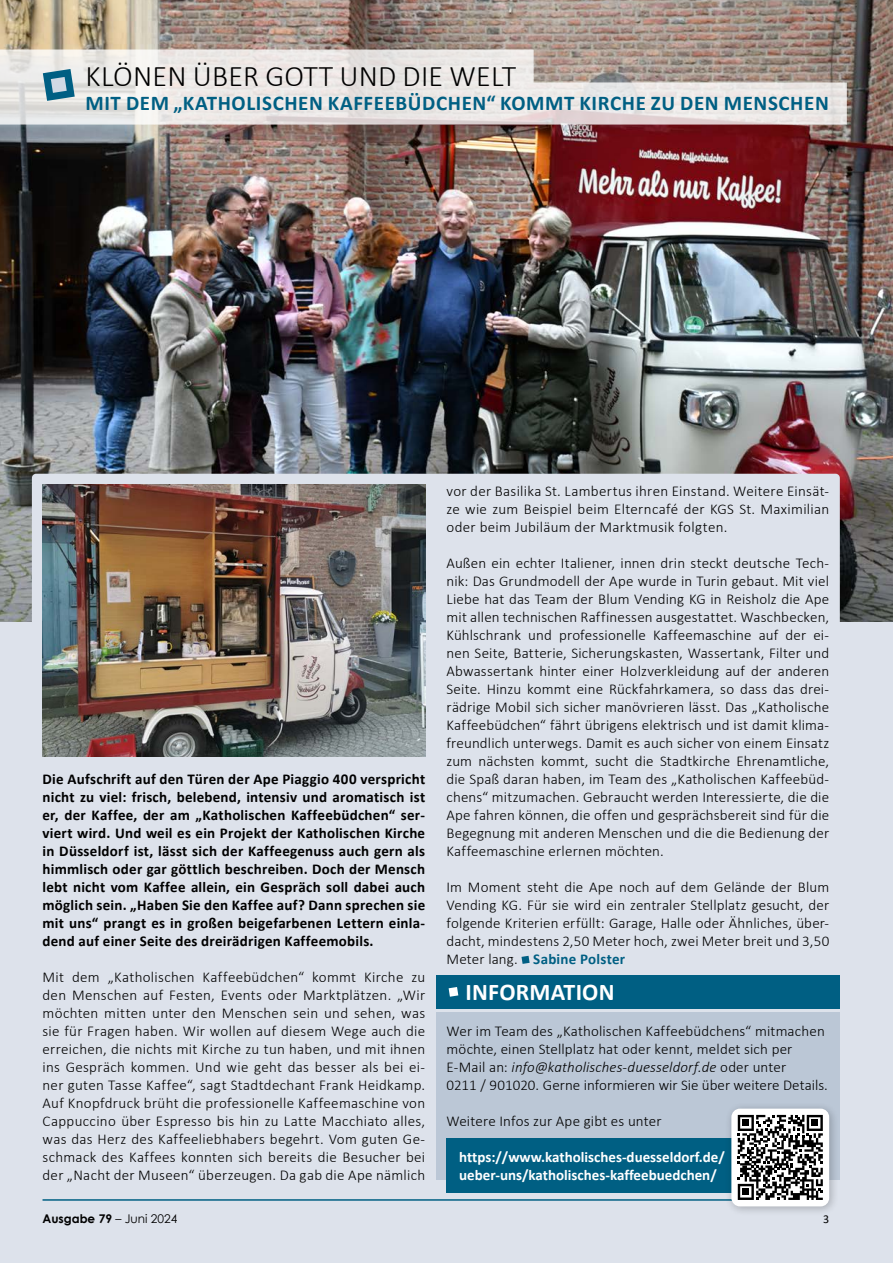
<style>
.page{position:relative;width:893px;height:1263px;background:#dde2eb}
.page>*{position:absolute;margin:0;border:0;box-sizing:border-box;transform-origin:0 0}
.t1{font:300 30px "Calibri";letter-spacing:.01em;color:#000}
.t2{font:700 24px "Calibri";letter-spacing:.01em;color:#fff}
.t3{font:700 21px "Calibri";letter-spacing:.03em;color:#005f83}
.t4{font:300 15px/18px "Calibri";letter-spacing:.01em;color:#000;text-align:justify}
.t5{font:700 15px/18px "Calibri";letter-spacing:.015em;color:#000;text-align:justify}
.t6{font:700 15px/18px "Calibri";color:#fff}
.t7{font:700 12px "Century Gothic";color:#000}
.t8{font:12px "Calibri";color:#000}
.s1{font-weight:700;color:#005f83}
.s2{font-style:italic}
.s3{font-weight:400}
</style>
<div class="page">
<hr style="left:43px;top:1199px;width:776px;height:2px;background:#005f83">
<img style="left:0;top:0;width:893px;height:622px">
<svg style="left:0;top:50px;width:847px;height:75px;fill:#e9e6e4"></svg>
<div style="left:32px;top:474px;width:808px;height:324px;background:#dde2eb;border-radius:4px"></div>
<svg style="left:521px;top:956px;width:9px;height:8px"></svg>
<svg style="left:43px;top:69px;width:32px;height:32px"></svg>
<div style="left:436px;top:976px;width:404px;height:33px;background:#005f83"></div>
<svg style="left:449px;top:987px;width:9px;height:10px"></svg>
<div style="left:436px;top:1012px;width:404px;height:168px;background:#bbc7d6"></div>
<img style="left:43px;top:484px;width:382px;height:272px">
<div style="left:446px;top:1138px;width:317px;height:55px;background:#005f83"></div>
<div style="left:724px;top:1101px;width:115px;height:115px;background:#000;opacity:.25"></div>
<div style="left:731px;top:1108px;width:98px;height:98px;background:#fff;border-radius:9px"></div>
<svg style="left:738px;top:1115px;width:85px;height:85px"></svg>
<div style="left:742px;top:1119px;width:7px;height:7px;background:#000"></div>
<div style="left:811px;top:1119px;width:7px;height:7px;background:#000"></div>
<div style="left:742px;top:1188px;width:7px;height:7px;background:#000"></div>
<h1 class="t1" style="left:86px;top:58px;width:432px">KLÖNEN ÜBER GOTT UND DIE WELT</h1>
<h3 class="t3" style="left:85px;top:88px;width:745px">MIT DEM „KATHOLISCHEN KAFFEEBÜDCHEN“ KOMMT KIRCHE ZU DEN MENSCHEN</h3>
<p class="t5" style="left:43px;top:770px;width:384px">Die Aufschrift auf den Türen der Ape Piaggio 400 verspricht nicht zu viel: frisch, belebend, intensiv und aromatisch ist er, der Kaffee, der am „Katholischen Kaffeebüdchen“ ser&shy;viert wird. Und weil es ein Projekt der Katholischen Kirche in Düsseldorf ist, lässt sich der Kaffeegenuss auch gern als himmlisch oder gar göttlich beschreiben. Doch der Mensch lebt nicht vom Kaffee allein, ein Gespräch soll dabei auch möglich sein. „Haben Sie den Kaffee auf? Dann sprechen sie mit uns“ prangt es in großen beigefarbenen Lettern einla&shy;dend auf einer Seite des dreirädrigen Kaffeemobils.</p>
<p class="t4" style="left:43px;top:968px;width:384px">Mit dem „Katholischen Kaffeebüdchen“ kommt Kirche zu den Menschen auf Festen, Events oder Marktplätzen. „Wir möchten mitten unter den Menschen sein und sehen, was sie für Fragen haben. Wir wollen auf diesem Wege auch die erreichen, die nichts mit Kirche zu tun haben, und mit ihnen ins Gespräch kommen. Und wie geht das besser als bei ei&shy;ner guten Tasse Kaffee“, sagt Stadtdechant Frank Heidkamp.<br>Auf Knopfdruck brüht die professionelle Kaffeemaschine von Cappuccino über Espresso bis hin zu Latte Macchiato alles, was das Herz des Kaffeeliebhabers begehrt. Vom guten Ge&shy;schmack des Kaffees konnten sich bereits die Besucher bei der „Nacht der Museen“ überzeugen. Da gab die Ape nämlich</p>
<p class="t4" style="left:446px;top:482px;width:384px">vor der Basilika St. Lambertus ihren Einstand. Weitere Einsät&shy;ze wie zum Beispiel beim Elterncafé der KGS St. Maximilian oder beim Jubiläum der Marktmusik folgten.</p>
<p class="t4" style="left:446px;top:554px;width:384px">Außen ein echter Italiener, innen drin steckt deutsche Tech&shy;nik: Das Grundmodell der Ape wurde in Turin gebaut. Mit viel Liebe hat das Team der Blum Vending KG in Reisholz die Ape mit allen technischen Raffinessen ausgestattet. Waschbecken, Kühlschrank und professionelle Kaffeemaschine auf der ei&shy;nen Seite, Batterie, Sicherungskasten, Wassertank, Filter und Abwassertank hinter einer Holzverkleidung auf der anderen Seite. Hinzu kommt eine Rückfahrkamera, so dass das drei&shy;rädrige Mobil sich sicher manövrieren lässt. Das „Katholische Kaffeebüdchen“ fährt übrigens elektrisch und ist damit klima&shy;freundlich unterwegs. Damit es auch sicher von einem Einsatz zum nächsten kommt, sucht die Stadtkirche Ehrenamtliche, die Spaß daran haben, im Team des „Katholischen Kaffeebüd&shy;chens“ mitzumachen. Gebraucht werden Interessierte, die die Ape fahren können, die offen und gesprächsbereit sind für die Begegnung mit anderen Menschen und die die Bedienung der Kaffeemaschine erlernen möchten.</p>
<p class="t4" style="left:446px;top:878px;width:384px">Im Moment steht die Ape noch auf dem Gelände der Blum Vending KG. Für sie wird ein zentraler Stellplatz gesucht, der folgende Kriterien erfüllt: Garage, Halle oder Ähnliches, über&shy;dacht, mindestens 2,50 Meter hoch, zwei Meter breit und 3,50<br>Meter lang. <span class="s1">Sabine Polster</span></p>
<h2 class="t2" style="left:466px;top:975px;width:150px">INFORMATION</h2>
<p class="t4" style="left:446px;top:1022px;width:383px;text-align:left">Wer im Team des „Katholischen Kaffeebüdchens“ mitmachen möchte, einen Stellplatz hat oder kennt, meldet sich per E-Mail an: <span class="s2">info@katholisches-duesseldorf.de</span> oder unter<br>0211 / 901020. Gerne informieren wir Sie über weitere Details.</p>
<p class="t4" style="left:446px;top:1112px;width:217px">Weitere Infos zur Ape gibt es unter</p>
<p class="t6" style="left:459px;top:1148px;width:267px">https://www.katholisches-duesseldorf.de/ ueber-uns/katholisches-kaffeebuedchen/</p>
<p class="t7" style="left:43px;top:1210px;width:136px">Ausgabe 79 <span class="s3">– Juni 2024</span></p>
<p class="t8" style="left:823px;top:1211px;width:8px">3</p>
</div>
